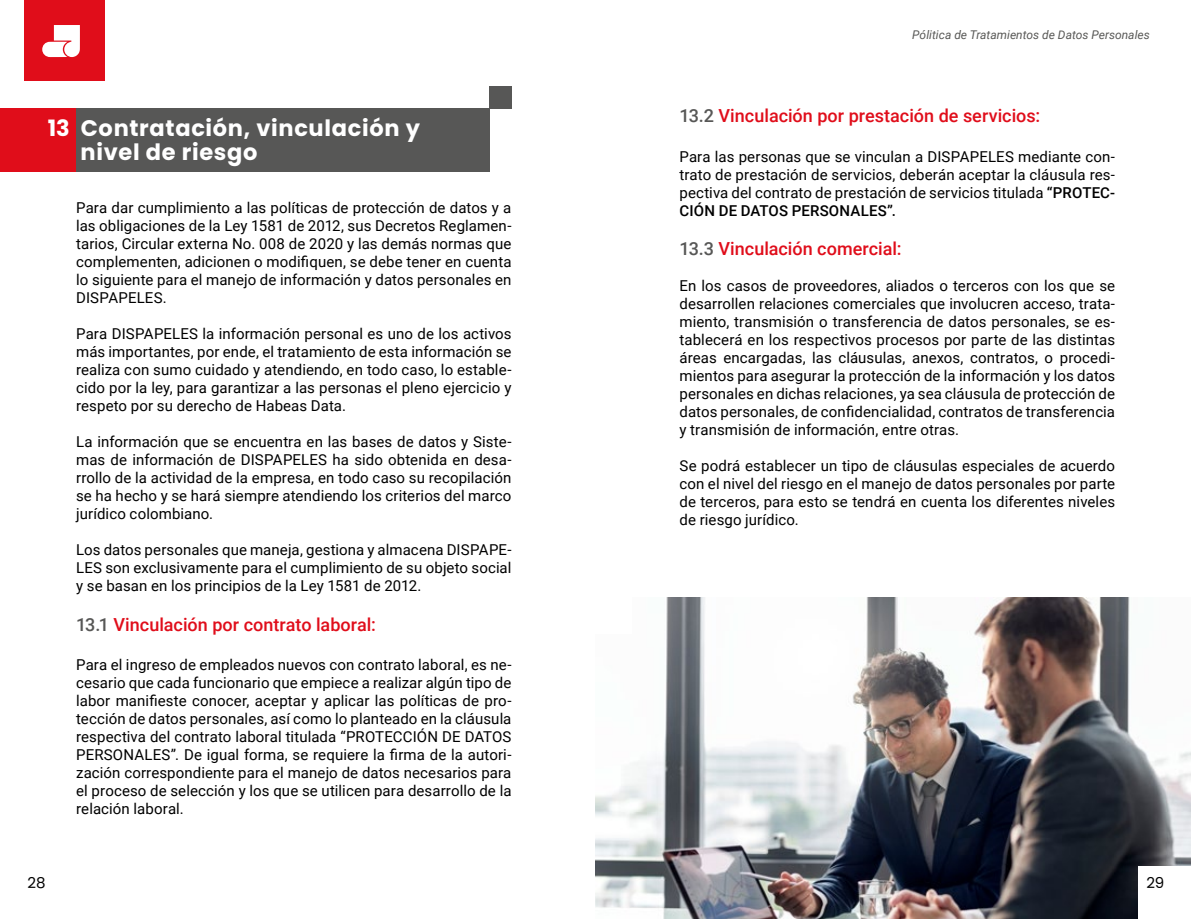
<style>
.page{position:relative;width:1191px;height:919px;background:#fff}
.page>*{position:absolute;margin:0;border:0;box-sizing:border-box;transform-origin:0 0}
.t1{font:700 22.5px/24px "Poppins";letter-spacing:.03em;color:#fff}
.t2{font:500 18px "Roboto";color:#e00d1a}
.t3{font:15px/18px "Roboto";letter-spacing:.005em;color:#000;text-align:justify}
.t4{font:15px "Poppins";color:#000}
.t5{font:italic 12px "Roboto";color:#585856}
.s1{color:#575756}
.s2{font-weight:500}
</style>
<div class="page">
<img style="left:595px;top:597px;width:596px;height:321px">
<div style="left:594px;top:596px;width:38px;height:37px;background:#fff"></div>
<div style="left:24px;top:0;width:80px;height:81px;background:#e00d1a"></div>
<svg style="left:42px;top:25px;width:38px;height:32px"></svg>
<div style="left:1137px;top:865px;width:54px;height:53px;background:#fff"></div>
<div style="left:0;top:108px;width:76px;height:63px;background:#e00d1a"></div>
<div style="left:76px;top:108px;width:413px;height:63px;background:#575756"></div>
<div style="left:489px;top:86px;width:23px;height:22px;background:#575756"></div>
<h1 class="t1" style="left:81px;top:116px;width:341px;text-indent:-33px">13 Contratación, vinculación y nivel de riesgo</h1>
<p class="t3" style="left:76px;top:198px;width:437px">Para dar cumplimiento a las políticas de protección de datos y a las obligaciones de la Ley 1581 de 2012, sus Decretos Reglamen&shy;tarios, Circular externa No. 008 de 2020 y las demás normas que complementen, adicionen o modifiquen, se debe tener en cuenta lo siguiente para el manejo de información y datos personales en DISPAPELES.</p>
<p class="t3" style="left:76px;top:324px;width:437px">Para DISPAPELES la información personal es uno de los activos más importantes, por ende, el tratamiento de esta información se realiza con sumo cuidado y atendiendo, en todo caso, lo estable&shy;cido por la ley, para garantizar a las personas el pleno ejercicio y respeto por su derecho de Habeas Data.</p>
<p class="t3" style="left:76px;top:432px;width:437px">La información que se encuentra en las bases de datos y Siste&shy;mas de información de DISPAPELES ha sido obtenida en desa&shy;rrollo de la actividad de la empresa, en todo caso su recopilación se ha hecho y se hará siempre atendiendo los criterios del marco jurídico colombiano.</p>
<p class="t3" style="left:76px;top:540px;width:437px">Los datos personales que maneja, gestiona y almacena DISPAPE-LES son exclusivamente para el cumplimiento de su objeto social y se basan en los principios de la Ley 1581 de 2012.</p>
<p class="t2" style="left:76px;top:611px;width:301px"><span class="s1">13.1</span> Vinculación por contrato laboral:</p>
<p class="t3" style="left:76px;top:655px;width:437px">Para el ingreso de empleados nuevos con contrato laboral, es ne&shy;cesario que cada funcionario que empiece a realizar algún tipo de labor manifieste conocer, aceptar y aplicar las políticas de pro&shy;tección de datos personales, así como lo planteado en la cláusula respectiva del contrato laboral titulada “PROTECCIÓN DE DATOS PERSONALES”. De igual forma, se requiere la firma de la autori&shy;zación correspondiente para el manejo de datos necesarios para el proceso de selección y los que se utilicen para desarrollo de la relación laboral.</p>
<p class="t5" style="left:912px;top:27px;width:239px">Pólitica de Tratamientos de Datos Personales</p>
<p class="t2" style="left:679px;top:103px;width:362px"><span class="s1">13.2</span> Vinculación por prestación de servicios:</p>
<p class="t3" style="left:679px;top:147px;width:437px">Para las personas que se vinculan a DISPAPELES mediante con&shy;trato de prestación de servicios, deberán aceptar la cláusula res&shy;pectiva del contrato de prestación de servicios titulada <span class="s2">“PROTEC-CIÓN DE DATOS PERSONALES”.</span></p>
<p class="t2" style="left:679px;top:236px;width:223px"><span class="s1">13.3</span> Vinculación comercial:</p>
<p class="t3" style="left:679px;top:276px;width:437px">En los casos de proveedores, aliados o terceros con los que se desarrollen relaciones comerciales que involucren acceso, trata&shy;miento, transmisión o transferencia de datos personales, se es&shy;tablecerá en los respectivos procesos por parte de las distintas áreas encargadas, las cláusulas, anexos, contratos, o procedi&shy;mientos para asegurar la protección de la información y los datos personales en dichas relaciones, ya sea cláusula de protección de datos personales, de confidencialidad, contratos de transferencia y transmisión de información, entre otras.</p>
<p class="t3" style="left:679px;top:456px;width:437px">Se podrá establecer un tipo de cláusulas especiales de acuerdo con el nivel del riesgo en el manejo de datos personales por parte de terceros, para esto se tendrá en cuenta los diferentes niveles de riesgo jurídico.</p>
<p class="t4" style="left:28px;top:873px;width:20px">28</p>
<p class="t4" style="left:1146px;top:873px;width:20px">29</p>
</div>
